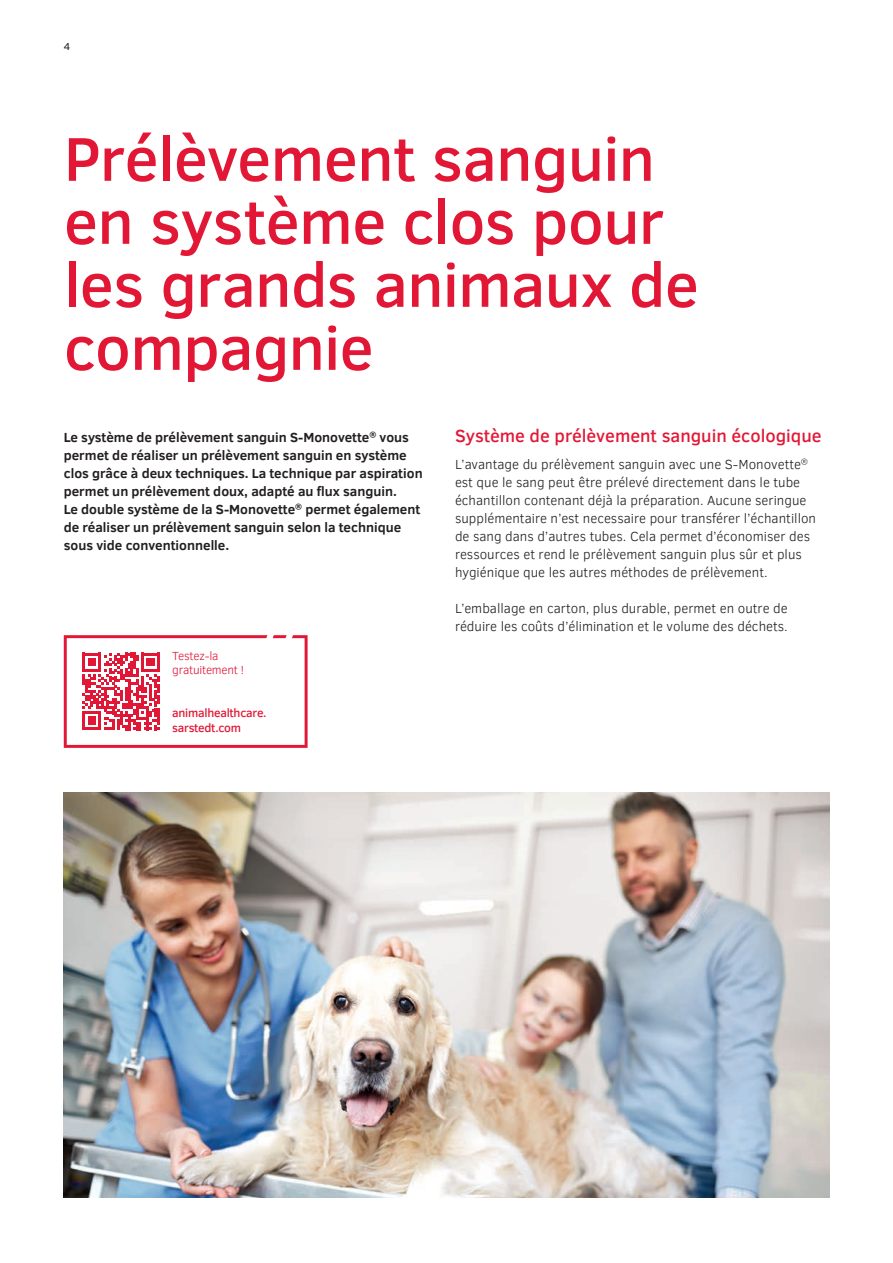
<style>
.page{position:relative;width:893px;height:1263px;background:#fff}
.page>*{position:absolute;margin:0;border:0;box-sizing:border-box;transform-origin:0 0}
.t1{font:500 63px/63px "Clear Sans";letter-spacing:-.015em;color:#e21736}
.t2{font:500 18px "Clear Sans";color:#e21736}
.t3{font:300 13.5px/18px "Clear Sans";color:#231f20}
.t4{font:700 13.5px/18px "Clear Sans";color:#231f20}
.t5{font:500 12px/14.4px "Clear Sans";letter-spacing:-.02em;color:#e21736}
.t6{font:300 12px/14.4px "Clear Sans";letter-spacing:-.02em;color:#e21736}
.t7{font:10.5px "Clear Sans";color:#231f20}
</style>
<div class="page">
<svg style="left:64px;top:635px;width:244px;height:113px"></svg>
<img style="left:64px;top:793px;width:765px;height:405px">
<p class="t7" style="left:64px;top:39px;width:8px">4</p>
<h1 class="t1" style="left:64px;top:126px;width:637px">Prélèvement sanguin en système clos pour les grands animaux de compagnie</h1>
<p class="t4" style="left:64px;top:428px;width:360px">Le système de prélèvement sanguin S-Monovette<sup>®</sup> vous permet de réaliser un prélèvement sanguin en système clos grâce à deux techniques. La technique par aspiration permet un prélèvement doux, adapté au flux sanguin.<br>Le double système de la S-Monovette<sup>®</sup> permet également de réaliser un prélèvement sanguin selon la technique sous vide conventionnelle.</p>
<p class="t6" style="left:172px;top:648px;width:73px">Testez-la gratuitement !</p>
<p class="t5" style="left:172px;top:706px;width:96px">animalhealthcare. sarstedt.com</p>
<h2 class="t2" style="left:455px;top:423px;width:368px">Système de prélèvement sanguin écologique</h2>
<p class="t3" style="left:455px;top:455px;width:363px">L’avantage du prélèvement sanguin avec une S-Monovette<sup>® </sup>est que le sang peut être prélevé directement dans le tube échantillon contenant déjà la préparation. Aucune seringue supplémentaire n’est necessaire pour transférer l’échantillon de sang dans d’autres tubes. Cela permet d’économiser des ressources et rend le prélèvement sanguin plus sûr et plus hygiénique que les autres méthodes de prélèvement.</p>
<p class="t3" style="left:455px;top:599px;width:334px">L’emballage en carton, plus durable, permet en outre de réduire les coûts d’élimination et le volume des déchets.</p>
</div>
